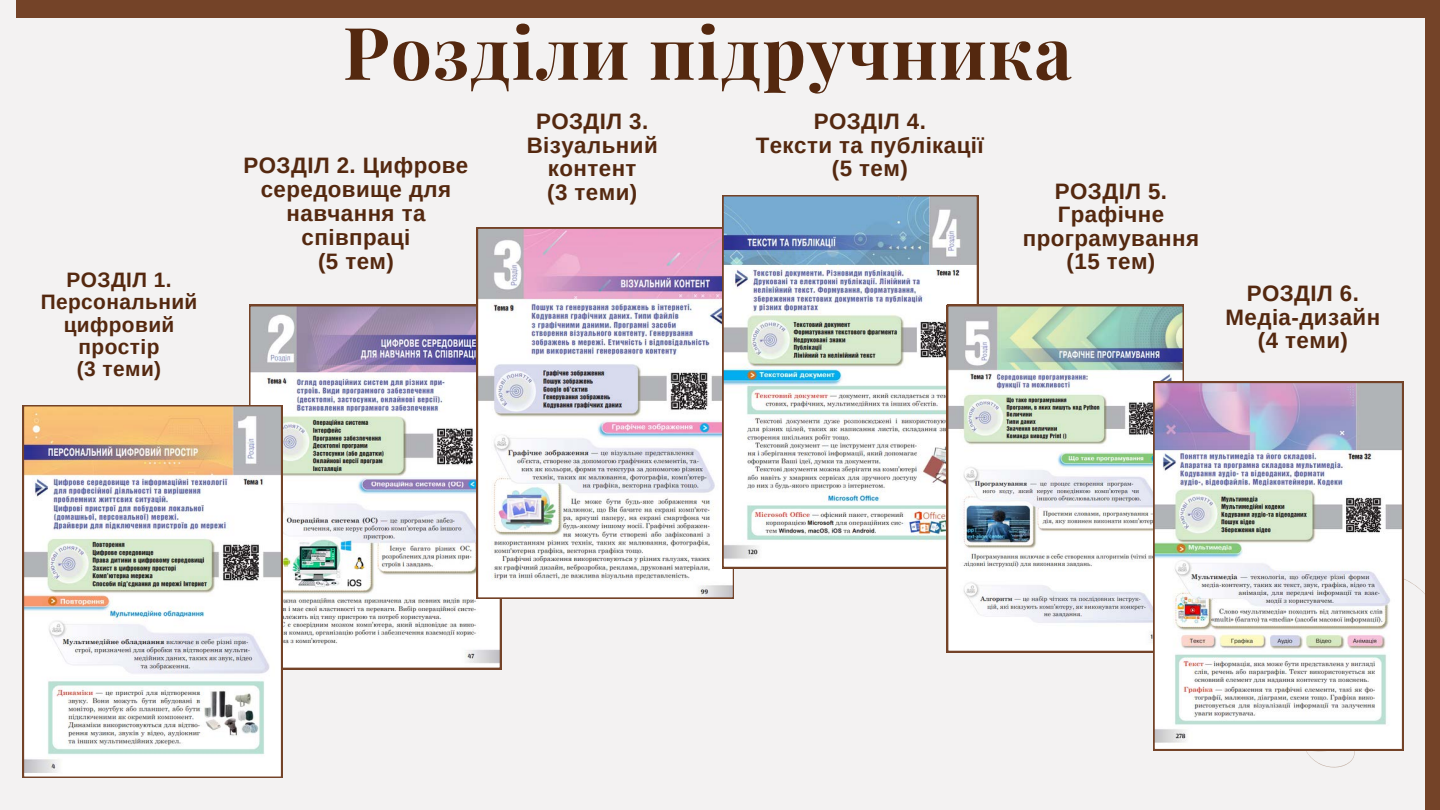
<style>
.page{position:relative;width:1440px;height:810px;background:#f3f2f2}
.page>*{position:absolute;margin:0;border:0;box-sizing:border-box;transform-origin:0 0}
.t1{font:700 72.7px "Playfair Display";letter-spacing:.02em;color:#54280f}
.t2{font:700 22.3px/24px "Arimo";letter-spacing:.02em;color:#54280f;text-align:center}
.t3{font:700 20.9px/22.4px "Arimo";letter-spacing:.02em;color:#54280f;text-align:center}
</style>
<div class="page">
<svg style="left:1166px;top:570px;width:259px;height:198px"></svg>
<div style="left:1425px;top:0;width:15px;height:810px;background:#744328"></div>
<div style="left:16px;top:0;width:1424px;height:17px;background:#744328"></div>
<img style="left:249px;top:305px;width:252px;height:364px">
<img style="left:23px;top:405px;width:259px;height:373px">
<img style="left:477px;top:227px;width:257px;height:372px">
<img style="left:722px;top:195px;width:256px;height:373px">
<img style="left:947px;top:305px;width:237px;height:347px">
<img style="left:1153px;top:382px;width:250px;height:368px">
<p class="t3" style="left:41px;top:268px;width:158px">РОЗДІЛ 1.<br>Персональний цифровий простір</p>
<p class="t3" style="left:77px;top:358px;width:86px">(3 теми)</p>
<p class="t1" style="left:343px;top:1px;width:731px">Розділи підручника</p>
<p class="t2" style="left:244px;top:153px;width:226px">РОЗДІЛ 2. Цифрове середовище для навчання та співпраці</p>
<p class="t2" style="left:318px;top:249px;width:77px">(5 тем)</p>
<p class="t2" style="left:536px;top:109px;width:114px">РОЗДІЛ 3.</p>
<p class="t2" style="left:527px;top:133px;width:132px">Візуальний</p>
<p class="t2" style="left:548px;top:156px;width:90px">контент</p>
<p class="t2" style="left:547px;top:180px;width:92px">(3 теми)</p>
<p class="t2" style="left:814px;top:109px;width:114px">РОЗДІЛ 4.</p>
<p class="t2" style="left:756px;top:133px;width:230px">Тексти та публікації</p>
<p class="t2" style="left:832px;top:156px;width:77px">(5 тем)</p>
<p class="t2" style="left:1055px;top:179px;width:114px">РОЗДІЛ 5.</p>
<p class="t2" style="left:1023px;top:203px;width:178px;line-height:23.5px">Графічне програмування</p>
<p class="t2" style="left:1067px;top:249px;width:90px">(15 тем)</p>
<p class="t2" style="left:1247px;top:281px;width:114px">РОЗДІЛ 6.</p>
<p class="t2" style="left:1226px;top:305px;width:156px">Медіа-дизайн</p>
<p class="t2" style="left:1258px;top:328px;width:92px">(4 теми)</p>
</div>
